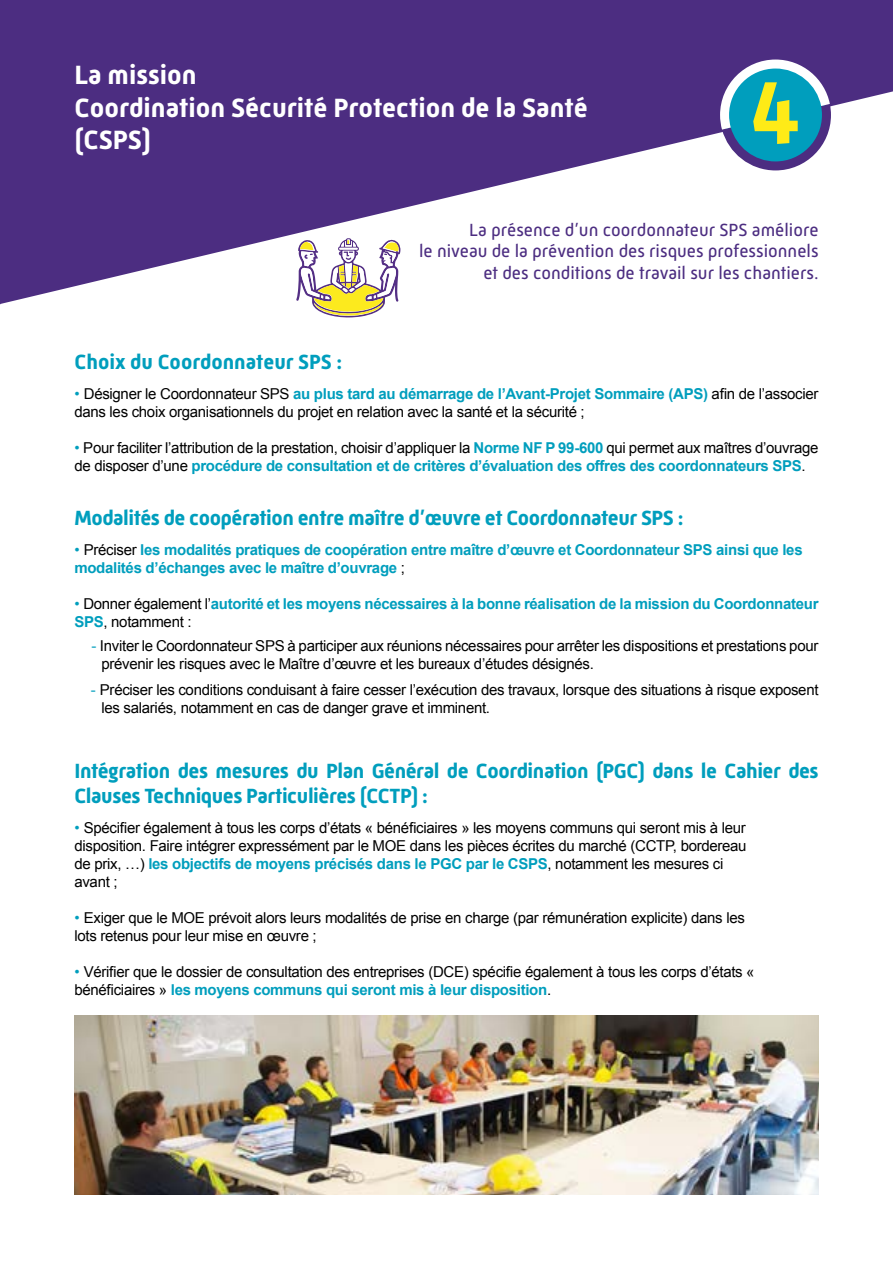
<style>
.page{position:relative;width:893px;height:1263px;background:#fff}
.page>*{position:absolute;margin:0;border:0;box-sizing:border-box;transform-origin:0 0}
.t1{font:700 90px "Mic 32 New";color:#feeb17}
.t2{font:700 27px/32.4px "Mic 32 New";color:#fff}
.t3{font:700 21px/25.2px "Mic 32 New";letter-spacing:-.02em;color:#009ebd}
.t4{font:700 21px "Mic 32 New";color:#009ebd}
.t5{font:18px/21.6px "Mic 32 New";color:#4c2d81;text-align:right}
.t6{font:15px/18px "Arial";letter-spacing:-.02em;color:#000}
.t7{font:700 15px/18px "Arial";letter-spacing:-.02em;color:#009ebd}
.s1{color:#009ebd}
.s2{font-weight:700;color:#009ebd}
.s3{font-weight:400}
.s4{font-weight:400;color:#000}
</style>
<div class="page">
<svg style="left:312px;top:304px;width:73px;height:13px"></svg>
<svg style="left:0;top:0;width:893px;height:304px;fill:#4c2d81"></svg>
<svg style="left:720px;top:60px;width:111px;height:110px"></svg>
<img style="left:74px;top:1015px;width:745px;height:180px">
<h2 class="t2" style="left:74px;top:59px;width:515px">La mission<br>Coordination Sécurité Protection de la Santé (CSPS)</h2>
<h1 class="t1" style="left:749px;top:61px;width:52px">4</h1>
<p class="t5" style="left:419px;top:219px;width:401px">La présence d’un coordonnateur SPS améliore<br>le niveau de la prévention des risques professionnels et des conditions de travail sur les chantiers.</p>
<h3 class="t4" style="left:74px;top:349px;width:269px">Choix du Coordonnateur SPS :</h3>
<p class="t6" style="left:74px;top:385px;width:746px"><span class="s1">•</span> Désigner le Coordonnateur SPS <span class="s2">au plus tard au démarrage de l’Avant-Projet Sommaire (APS)</span> afin de l’associer dans les choix organisationnels du projet en relation avec la santé et la sécurité ;</p>
<p class="t6" style="left:74px;top:439px;width:746px"><span class="s1">•</span> Pour faciliter l’attribution de la prestation, choisir d’appliquer la <span class="s2">Norme NF P 99-600</span> qui permet aux maîtres d’ouvrage de disposer d’une <span class="s2">procédure de consultation et de critères d’évaluation des offres des coordonnateurs SPS</span>.</p>
<h3 class="t3" style="left:74px;top:506px;width:610px">Modalités de coopération entre maître d’œuvre et Coordonnateur SPS :</h3>
<p class="t7" style="left:74px;top:541px;width:730px"><span class="s3">•</span> <span class="s4">Préciser</span> les modalités pratiques de coopération entre maître d’œuvre et Coordonnateur SPS ainsi que les modalités d’échanges avec le maître d’ouvrage <span class="s4">;</span></p>
<p class="t7" style="left:74px;top:595px;width:746px"><span class="s3">•</span> <span class="s4">Donner également l’</span>autorité et les moyens nécessaires à la bonne réalisation de la mission du Coordonnateur<br>SPS<span class="s4">, notamment :</span></p>
<p class="t6" style="left:101px;top:637px;width:718px;text-indent:-10px"><span class="s1">-</span> Inviter le Coordonnateur SPS à participer aux réunions nécessaires pour arrêter les dispositions et prestations pour prévenir les risques avec le Maître d’œuvre et les bureaux d’études désignés.</p>
<p class="t6" style="left:101px;top:681px;width:718px;text-indent:-11px"><span class="s1">-</span> Préciser les conditions conduisant à faire cesser l’exécution des travaux, lorsque des situations à risque exposent les salariés, notamment en cas de danger grave et imminent.</p>
<h3 class="t3" style="left:74px;top:758px;width:746px">Intégration des mesures du Plan Général de Coordination (PGC) dans le Cahier des<br>Clauses Techniques Particulières (CCTP) :</h3>
<p class="t6" style="left:74px;top:819px;width:674px"><span class="s1">•</span> Spécifier également à tous les corps d’états « bénéficiaires » les moyens communs qui seront mis à leur disposition. Faire intégrer expressément par le MOE dans les pièces écrites du marché (CCTP, bordereau de prix, …) <span class="s2">les objectifs de moyens précisés dans le PGC par le CSPS</span>, notamment les mesures ci avant ;</p>
<p class="t6" style="left:74px;top:909px;width:672px"><span class="s1">•</span> Exiger que le MOE prévoit alors leurs modalités de prise en charge (par rémunération explicite) dans les lots retenus pour leur mise en œuvre ;</p>
<p class="t6" style="left:74px;top:963px;width:682px"><span class="s1">•</span> Vérifier que le dossier de consultation des entreprises (DCE) spécifie également à tous les corps d’états « bénéficiaires » <span class="s2">les moyens communs qui seront mis à leur disposition</span>.</p>
</div>
